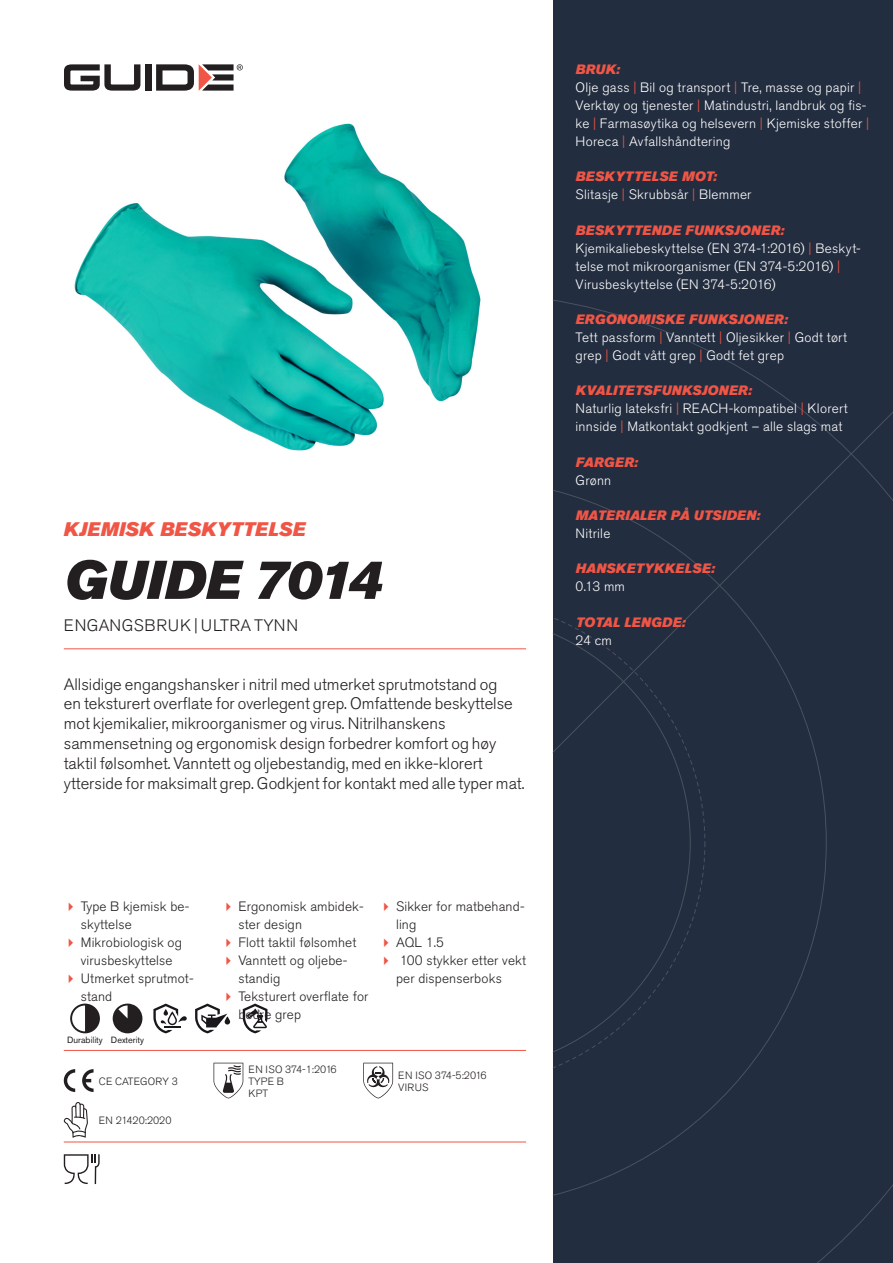
<style>
.page{position:relative;width:893px;height:1263px;background:#fff}
.page>*{position:absolute;margin:0;border:0;box-sizing:border-box;transform-origin:0 0}
.Rubrik{font:italic 54px "Akzidenz Grotesk Pro Super";color:#231f20}
.Överrubrik{font:italic 19.5px "Akzidenz Grotesk Pro Super";letter-spacing:.01em;color:#f05545}
.Ingress{font:300 16.5px/19.8px "Akzidenz Grotesk Pro";color:#231f20}
.Product_-_AltSegment{font:300 16.5px "Akzidenz Grotesk Pro";letter-spacing:.03em;color:#231f20}
.Produkt_-_Brödtext{font:300 13.5px/18px "Akzidenz Grotesk Pro";letter-spacing:.02em;color:#fff}
.t1{font:300 13.5px/18px "Akzidenz Grotesk Pro";letter-spacing:.01em;color:#231f20}
.Produkt_-_Namn{font:italic 13.5px "Akzidenz Grotesk Pro Super";letter-spacing:.015em;color:#f05545}
.t2{font:300 10.5px "Akzidenz Grotesk Pro";letter-spacing:.01em;color:#231f20}
.Produkt_-_Egenskaper{font:9px "Akzidenz Grotesk Pro";color:#231f20}
.s1{color:#f05545}
</style>
<div class="page">
<div style="left:145px;top:64px;width:7px;height:27px;background:#231f20"></div>
<svg style="left:156px;top:64px;width:87px;height:27px"></svg>
<svg style="left:64px;top:64px;width:76px;height:27px"></svg>
<div style="left:553px;top:0;width:340px;height:1263px;background:#222d3f"></div>
<svg style="left:553px;top:300px;width:340px;height:963px"></svg>
<hr style="left:64px;top:1050px;width:462px;height:1px;background:#f05545">
<hr style="left:64px;top:1142px;width:462px;height:1px;background:#f05545">
<svg style="left:70px;top:1003px;width:30px;height:30px"></svg>
<svg style="left:113px;top:1003px;width:29px;height:30px"></svg>
<svg style="left:153px;top:1003px;width:34px;height:30px"></svg>
<svg style="left:243px;top:1003px;width:24px;height:30px"></svg>
<svg style="left:64px;top:1069px;width:11px;height:23px"></svg>
<svg style="left:82px;top:1069px;width:12px;height:23px"></svg>
<svg style="left:214px;top:1063px;width:29px;height:35px"></svg>
<svg style="left:363px;top:1063px;width:30px;height:35px"></svg>
<svg style="left:64px;top:1102px;width:24px;height:36px"></svg>
<svg style="left:64px;top:1154px;width:36px;height:30px"></svg>
<img style="left:74px;top:123px;width:407px;height:328px">
<hr style="left:64px;top:648px;width:462px;height:1px;background:#f05545">
<svg style="left:195px;top:1003px;width:36px;height:30px"></svg>
<p class="Överrubrik" style="left:64px;top:517px;width:244px">KJEMISK BESKYTTELSE</p>
<p class="Rubrik" style="left:64px;top:545px;width:320px">GUIDE 7014</p>
<p class="Product_-_AltSegment" style="left:64px;top:615px;width:236px">ENGANGSBRUK | ULTRA TYNN</p>
<p class="Ingress" style="left:64px;top:674px;width:462px">Allsidige engangshansker i nitril med utmerket sprutmotstand og<br>en teksturert overflate for overlegent grep. Omfattende beskyttelse mot kjemikalier, mikroorganismer og virus. Nitrilhanskens sammensetning og ergonomisk design forbedrer komfort og høy taktil følsomhet. Vanntett og oljebestandig, med en ikke-klorert ytterside for maksimalt grep. Godkjent for kontakt med alle typer mat.</p>
<p class="t1" style="left:81px;top:897px;width:110px">Type B kjemisk be&shy;skyttelse</p>
<p class="t1" style="left:81px;top:933px;width:103px">Mikrobiologisk og virusbeskyttelse</p>
<p class="t1" style="left:81px;top:969px;width:114px">Utmerket sprutmot&shy;stand</p>
<p class="Produkt_-_Egenskaper" style="left:67px;top:1034px;width:37px">Durability</p>
<p class="Produkt_-_Egenskaper" style="left:111px;top:1034px;width:35px">Dexterity</p>
<p class="t2" style="left:99px;top:1074px;width:81px">CE CATEGORY 3</p>
<p class="t2" style="left:99px;top:1113px;width:74px">EN 21420:2020</p>
<p class="t1" style="left:238px;top:897px;width:127px">Ergonomisk ambidek&shy;ster design</p>
<p class="t1" style="left:238px;top:933px;width:119px">Flott taktil følsomhet</p>
<p class="t1" style="left:238px;top:951px;width:110px">Vanntett og oljebe&shy;standig</p>
<p class="t1" style="left:238px;top:987px;width:131px">Teksturert overflate for bedre grep</p>
<p class="t2" style="left:248px;top:1062px;width:90px">EN ISO 374-1:2016</p>
<p class="t2" style="left:248px;top:1074px;width:37px">TYPE B</p>
<p class="t2" style="left:248px;top:1086px;width:21px">KPT</p>
<p class="t1" style="left:396px;top:897px;width:130px">Sikker for matbehand&shy;ling</p>
<p class="t1" style="left:396px;top:933px;width:49px">AQL 1.5</p>
<p class="t1" style="left:396px;top:951px;width:131px">100 stykker etter vekt per dispenserboks</p>
<p class="t2" style="left:398px;top:1068px;width:90px">EN ISO 374-5:2016</p>
<p class="t2" style="left:398px;top:1080px;width:32px">VIRUS</p>
<p class="Produkt_-_Namn" style="left:576px;top:60px;width:46px">BRUK:</p>
<p class="Produkt_-_Brödtext" style="left:576px;top:78px;width:295px">Olje gass <span class="s1">|</span> Bil og transport <span class="s1">|</span> Tre, masse og papir <span class="s1">| </span>Verktøy og tjenester <span class="s1">|</span> Matindustri, landbruk og fis&shy;ke <span class="s1">|</span> Farmasøytika og helsevern <span class="s1">|</span> Kjemiske stoffer <span class="s1">| </span>Horeca <span class="s1">|</span> Avfallshåndtering</p>
<p class="Produkt_-_Namn" style="left:576px;top:168px;width:143px">BESKYTTELSE MOT:</p>
<p class="Produkt_-_Brödtext" style="left:576px;top:186px;width:177px">Slitasje <span class="s1">|</span> Skrubbsår <span class="s1">|</span> Blemmer</p>
<p class="Produkt_-_Namn" style="left:576px;top:221px;width:210px">BESKYTTENDE FUNKSJONER:</p>
<p class="Produkt_-_Brödtext" style="left:576px;top:239px;width:287px">Kjemikaliebeskyttelse (EN 374-1:2016) <span class="s1">|</span> Beskyt&shy;telse mot mikroorganismer (EN 374-5:2016) <span class="s1">|<br></span>Virusbeskyttelse (EN 374-5:2016)</p>
<p class="Produkt_-_Namn" style="left:576px;top:310px;width:214px">ERGONOMISKE FUNKSJONER:</p>
<p class="Produkt_-_Brödtext" style="left:576px;top:328px;width:273px">Tett passform <span class="s1">|</span> Vanntett <span class="s1">|</span> Oljesikker <span class="s1">|</span> Godt tørt grep <span class="s1">|</span> Godt vått grep <span class="s1">|</span> Godt fet grep</p>
<p class="Produkt_-_Namn" style="left:576px;top:382px;width:178px">KVALITETSFUNKSJONER:</p>
<p class="Produkt_-_Brödtext" style="left:576px;top:400px;width:274px">Naturlig lateksfri <span class="s1">|</span> REACH-kompatibel <span class="s1">|</span> Klorert innside <span class="s1">|</span> Matkontakt godkjent – alle slags mat</p>
<p class="Produkt_-_Namn" style="left:576px;top:453px;width:64px">FARGER:</p>
<p class="Produkt_-_Brödtext" style="left:576px;top:471px;width:37px">Grønn</p>
<p class="Produkt_-_Namn" style="left:576px;top:506px;width:186px">MATERIALER PÅ UTSIDEN:</p>
<p class="Produkt_-_Brödtext" style="left:576px;top:524px;width:36px">Nitrile</p>
<p class="Produkt_-_Namn" style="left:576px;top:560px;width:141px">HANSKETYKKELSE:</p>
<p class="Produkt_-_Brödtext" style="left:576px;top:578px;width:51px">0.13 mm</p>
<p class="Produkt_-_Namn" style="left:576px;top:613px;width:111px">TOTAL LENGDE:</p>
<p class="Produkt_-_Brödtext" style="left:576px;top:631px;width:38px">24 cm</p>
</div>
